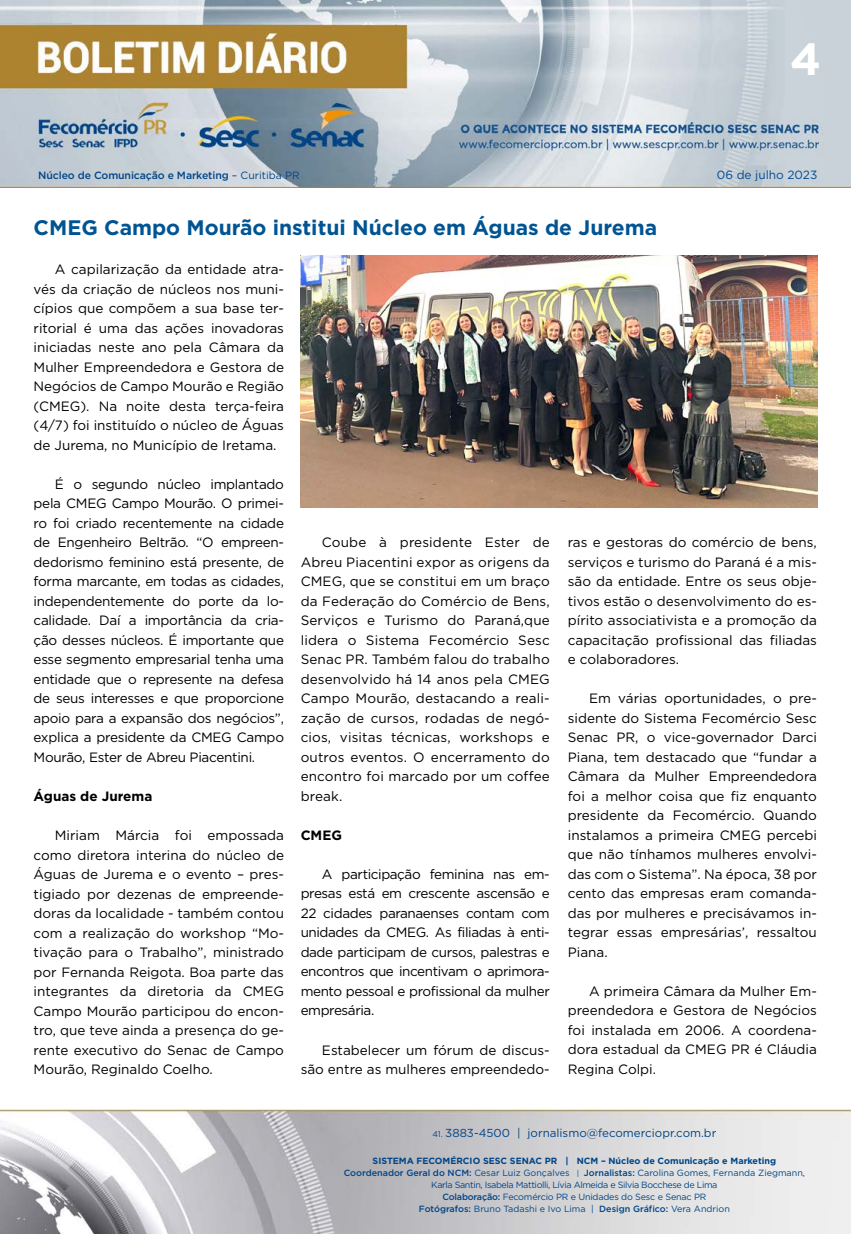
<style>
.page{position:relative;width:851px;height:1234px;background:#fff}
.page>*{position:absolute;margin:0;border:0;box-sizing:border-box;transform-origin:0 0}
.t1{font:700 45px "Gotham";color:#fff}
.t2{font:700 21px "Gotham";color:#005493}
.t3{font:13.5px/19.5px "Gotham";color:#000;text-align:justify}
.t4{font:700 13.5px "Gotham";color:#000}
.t5{font:11.85px "Gotham";color:#004a93}
.t6{font:11.55px "Gotham";color:#004587}
.t7{font:500 10.5px "Gotham";letter-spacing:-.01em;color:#004587}
.t8{font:9px/12px "Gotham";letter-spacing:-.02em;color:#004587;text-align:center}
.s1{font-weight:400}
.s2{font-size:8.25px}
.s3{font-weight:700}
.s4{font-weight:500}
.s5{font-size:7.65px}
</style>
<div class="page">
<img style="left:0;top:0;width:850px;height:188px">
<img style="left:0;top:1109px;width:850px;height:124px">
<img style="left:300px;top:255px;width:517px;height:252px">
<h1 class="t1" style="left:790px;top:29px;width:33px">4</h1>
<p class="t7" style="left:38px;top:168px;width:263px">Núcleo de Comunicação e Marketing <span class="s1">– Curitiba PR</span></p>
<p class="t5" style="left:716px;top:167px;width:102px">06 de julho 2023</p>
<h2 class="t2" style="left:34px;top:214px;width:625px">CMEG Campo Mourão institui Núcleo em Águas de Jurema</h2>
<p class="t3" style="left:34px;top:259px;width:252px;text-indent:21px">A capilarização da entidade atra&shy;vés da criação de núcleos nos muni&shy;cípios que compõem a sua base ter&shy;ritorial é uma das ações inovadoras iniciadas neste ano pela Câmara da Mulher Empreendedora e Gestora de Negócios de Campo Mourão e Região (CMEG). Na noite desta terça-feira (4/7) foi instituído o núcleo de Águas de Jurema, no Município de Iretama.</p>
<p class="t3" style="left:34px;top:474px;width:252px;text-indent:21px">É o segundo núcleo implantado pela CMEG Campo Mourão. O primei&shy;ro foi criado recentemente na cidade de Engenheiro Beltrão. “O empreen&shy;dedorismo feminino está presente, de forma marcante, em todas as cidades, independentemente do porte da lo&shy;calidade. Daí a importância da cria&shy;ção desses núcleos. É importante que esse segmento empresarial tenha uma entidade que o represente na defesa de seus interesses e que proporcione apoio para a expansão dos negócios”, explica a presidente da CMEG Campo Mourão, Ester de Abreu Piacentini.</p>
<p class="t4" style="left:34px;top:787px;width:120px">Águas de Jurema</p>
<p class="t3" style="left:34px;top:825px;width:252px;text-indent:21px">Miriam Márcia foi empossada como diretora interina do núcleo de Águas de Jurema e o evento – pres&shy;tigiado por dezenas de empreende&shy;doras da localidade - também contou com a realização do workshop “Mo&shy;tivação para o Trabalho”, ministrado por Fernanda Reigota. Boa parte das integrantes da diretoria da CMEG Campo Mourão participou do encon&shy;tro, que teve ainda a presença do ge&shy;rente executivo do Senac de Campo Mourão, Reginaldo Coelho.</p>
<p class="t3" style="left:567px;top:532px;width:250px">ras e gestoras do comércio de bens, serviços e turismo do Paraná é a mis&shy;são da entidade. Entre os seus obje&shy;tivos estão o desenvolvimento do es&shy;pírito associativista e a promoção da capacitação profissional das filiadas e colaboradores.</p>
<p class="t3" style="left:567px;top:688px;width:250px;text-indent:21px">Em várias oportunidades, o pre&shy;sidente do Sistema Fecomércio Sesc Senac PR, o vice-governador Darci Piana, tem destacado que “fundar a Câmara da Mulher Empreendedora foi a melhor coisa que fiz enquanto presidente da Fecomércio. Quando instalamos a primeira CMEG percebi que não tínhamos mulheres envolvi&shy;das com o Sistema”. Na época, 38 por cento das empresas eram comanda&shy;das por mulheres e precisávamos in&shy;tegrar essas empresárias’, ressaltou Piana.</p>
<p class="t3" style="left:567px;top:980px;width:250px;text-indent:21px">A primeira Câmara da Mulher Em&shy;preendedora e Gestora de Negócios foi instalada em 2006. A coordena&shy;dora estadual da CMEG PR é Cláudia Regina Colpi.</p>
<p class="t3" style="left:300px;top:532px;width:250px;text-indent:21px">Coube à presidente Ester de Abreu Piacentini expor as origens da CMEG, que se constitui em um braço da Federação do Comércio de Bens, Serviços e Turismo do Paraná,que lidera o Sistema Fecomércio Sesc Senac PR. Também falou do trabalho desenvolvido há 14 anos pela CMEG Campo Mourão, destacando a reali&shy;zação de cursos, rodadas de negó&shy;cios, visitas técnicas, workshops e outros eventos. O encerramento do encontro foi marcado por um coffee break.</p>
<p class="t4" style="left:300px;top:826px;width:43px">CMEG</p>
<p class="t3" style="left:300px;top:863px;width:250px;text-indent:21px">A participação feminina nas em&shy;presas está em crescente ascensão e 22 cidades paranaenses contam com unidades da CMEG. As filiadas à enti&shy;dade participam de cursos, palestras e encontros que incentivam o aprimora&shy;mento pessoal e profissional da mulher empresária.</p>
<p class="t3" style="left:300px;top:1039px;width:250px;text-align:right">Estabelecer um fórum de discus&shy;são entre as mulheres empreendedo-</p>
<p class="t6" style="left:432px;top:1125px;width:285px"><span class="s2">41.</span> 3883-4500 | jornalismo@fecomerciopr.com.br</p>
<p class="t8" style="left:343px;top:1154px;width:463px"><span class="s3">SISTEMA FECOMÉRCIO SESC SENAC PR | NCM – Núcleo de Comunicação e Marketing </span><span class="s4">Coordenador Geral do NCM:</span> Cesar Luiz Gonçalves <span class="s5">|</span> <span class="s4">Jornalistas:</span> Carolina Gomes, Fernanda Ziegmann, Karla Santin, Isabela Mattiolli, Lívia Almeida e Silvia Bocchese de Lima<br><span class="s4">Colaboração:</span> Fecomércio PR e Unidades do Sesc e Senac PR<br><span class="s4">Fotógrafos:</span> Bruno Tadashi e Ivo Lima | <span class="s4">Design Gráfico:</span> Vera Andrion</p>
</div>
